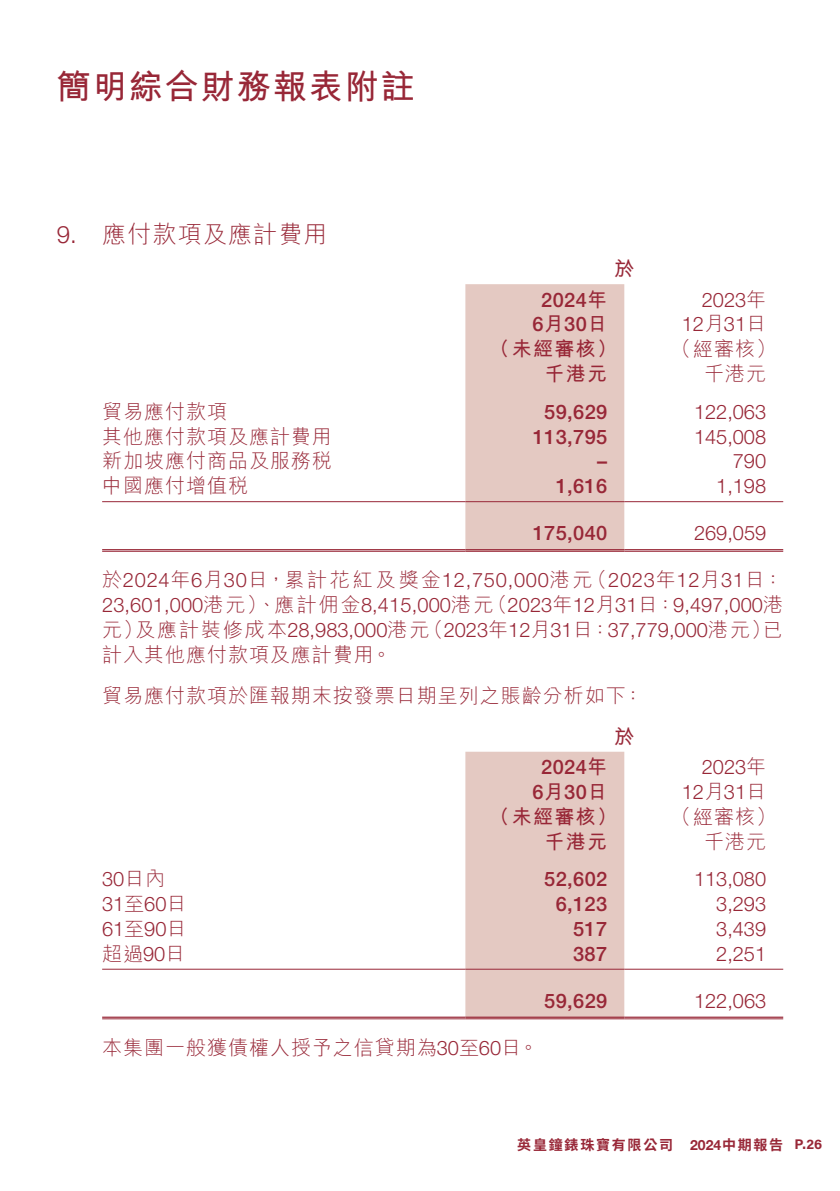
<style>
.page{position:relative;width:840px;height:1191px;background:#fff}
.page>*{position:absolute;margin:0;border:0;box-sizing:border-box;transform-origin:0 0}
.t1{font:700 34px "M Hei HK";letter-spacing:.06em;color:#982737}
.t2{font:300 24px "M Hei HK";letter-spacing:.05em;color:#982737}
.t3{font:300 20px/24.8px "Helvetica Neue LT Std";color:#982737;text-align:right}
.t4{font:300 20px/40.8px "M Hei HK";letter-spacing:.05em;color:#982737}
.t5{font:500 20px/25px "Helvetica Neue LT Std";letter-spacing:.02em;color:#982737;text-align:center}
.t6{font:700 20px "M Hei HK";letter-spacing:.07em;color:#982737}
.t7{font:700 14px "Source Han Sans TC";letter-spacing:.125em;color:#982737}
.s1{font-family:"Helvetica Neue LT Std"}
.s2{font-family:"M Hei HK";font-weight:700}
.s3{font-family:"M Hei HK"}
.s4{font-family:"Helvetica Neue"}
.s5{font-family:"Acumin Variable Concept";font-weight:400}
</style>
<div class="page">
<div style="left:465px;top:284px;width:159px;height:267px;background:#e4c9c2"></div>
<hr style="left:102px;top:501px;width:363px;height:1px;background:#982737">
<hr style="left:465px;top:501px;width:159px;height:1px;background:#982737">
<hr style="left:624px;top:501px;width:158px;height:1px;background:#982737">
<hr style="left:102px;top:549px;width:363px;height:1px;background:#982737">
<hr style="left:102px;top:551px;width:363px;height:1px;background:#982737">
<hr style="left:465px;top:549px;width:159px;height:1px;background:#982737">
<hr style="left:465px;top:551px;width:159px;height:1px;background:#982737">
<hr style="left:624px;top:549px;width:158px;height:1px;background:#982737">
<hr style="left:624px;top:551px;width:158px;height:1px;background:#982737">
<div style="left:465px;top:751px;width:159px;height:267px;background:#e4c9c2"></div>
<hr style="left:102px;top:968px;width:363px;height:1px;background:#982737">
<hr style="left:465px;top:968px;width:159px;height:1px;background:#982737">
<hr style="left:624px;top:968px;width:158px;height:1px;background:#982737">
<hr style="left:102px;top:1016px;width:363px;height:1px;background:#982737">
<hr style="left:102px;top:1018px;width:363px;height:1px;background:#982737">
<hr style="left:465px;top:1016px;width:159px;height:1px;background:#982737">
<hr style="left:465px;top:1018px;width:159px;height:1px;background:#982737">
<hr style="left:624px;top:1016px;width:158px;height:1px;background:#982737">
<hr style="left:624px;top:1018px;width:158px;height:1px;background:#982737">
<h1 class="t1" style="left:57px;top:62px;width:359px">簡明綜合財務報表附註</h1>
<p class="t2" style="left:57px;top:221px;width:272px"><span class="s1">9.</span> 應付款項及應計費用</p>
<p class="t6" style="left:614px;top:254px;width:21px">於</p>
<p class="t5" style="left:532px;top:287px;width:76px">2024<span class="s2">年<br></span>6<span class="s2">月</span>30<span class="s2">日</span></p>
<p class="t3" style="left:681px;top:286px;width:86px">2023<span class="s3">年<br></span>12<span class="s3">月</span>31<span class="s3">日</span></p>
<p class="t6" style="left:489px;top:334px;width:129px">（未經審核）</p>
<p class="t4" style="left:671px;top:328px;width:106px">（經審核）</p>
<p class="t6" style="left:544px;top:359px;width:64px">千港元</p>
<p class="t4" style="left:703px;top:353px;width:63px">千港元</p>
<p class="t4" style="left:102px;top:390px;width:126px">貿易應付款項</p>
<p class="t5" style="left:544px;top:399px;width:64px">59,629</p>
<p class="t3" style="left:693px;top:399px;width:74px">122,063</p>
<p class="t4" style="left:102px;top:415px;width:231px">其他應付款項及應計費用</p>
<p class="t5" style="left:532px;top:424px;width:76px">113,795</p>
<p class="t3" style="left:693px;top:423px;width:74px">145,008</p>
<p class="t4" style="left:102px;top:440px;width:231px">新加坡應付商品及服務稅</p>
<p class="t5" style="left:597px;top:448px;width:11px">–</p>
<p class="t3" style="left:732px;top:448px;width:35px">790</p>
<p class="t4" style="left:102px;top:465px;width:147px">中國應付增值稅</p>
<p class="t5" style="left:555px;top:473px;width:53px">1,616</p>
<p class="t3" style="left:715px;top:473px;width:51px">1,198</p>
<p class="t5" style="left:532px;top:520px;width:76px">175,040</p>
<p class="t3" style="left:693px;top:520px;width:74px">269,059</p>
<p class="t3" style="left:102px;top:567px;width:682px;text-align:justify"><span class="s3">於</span>2024<span class="s3">年</span>6<span class="s3">月</span>30<span class="s3">日，累計花紅及獎金</span>12,750,000<span class="s3">港元（</span>2023<span class="s3">年</span>12<span class="s3">月</span>31<span class="s3">日：</span>23,601,000<span class="s3">港元）、應計佣金</span>8,415,000<span class="s3">港元（</span>2023<span class="s3">年</span>12<span class="s3">月</span>31<span class="s3">日：</span>9,497,000<span class="s3">港元）及應計裝修成本</span>28,983,000<span class="s3">港元（</span>2023<span class="s3">年</span>12<span class="s3">月</span>31<span class="s3">日：</span>37,779,000<span class="s3">港元）已</span></p>
<p class="t4" style="left:102px;top:634px;width:542px">計入其他應付款項及應計費用。<br>貿易應付款項於匯報期末按發票日期呈列之賬齡分析如下：</p>
<p class="t6" style="left:614px;top:721px;width:21px">於</p>
<p class="t5" style="left:532px;top:754px;width:76px">2024<span class="s2">年<br></span>6<span class="s2">月</span>30<span class="s2">日</span></p>
<p class="t3" style="left:681px;top:754px;width:86px">2023<span class="s3">年<br></span>12<span class="s3">月</span>31<span class="s3">日</span></p>
<p class="t6" style="left:489px;top:802px;width:129px">（未經審核）</p>
<p class="t4" style="left:671px;top:796px;width:106px">（經審核）</p>
<p class="t6" style="left:544px;top:827px;width:64px">千港元</p>
<p class="t4" style="left:703px;top:820px;width:63px">千港元</p>
<p class="t3" style="left:102px;top:866px;width:65px">30<span class="s3">日內</span></p>
<p class="t5" style="left:544px;top:866px;width:64px">52,602</p>
<p class="t3" style="left:693px;top:866px;width:74px">113,080</p>
<p class="t3" style="left:102px;top:891px;width:86px">31<span class="s3">至</span>60<span class="s3">日</span></p>
<p class="t5" style="left:555px;top:891px;width:53px">6,123</p>
<p class="t3" style="left:715px;top:891px;width:51px">3,293</p>
<p class="t3" style="left:102px;top:916px;width:86px">61<span class="s3">至</span>90<span class="s3">日</span></p>
<p class="t5" style="left:573px;top:916px;width:36px">517</p>
<p class="t3" style="left:715px;top:916px;width:51px">3,439</p>
<p class="t4" style="left:102px;top:933px;width:85px">超過<span class="s1">90</span>日</p>
<p class="t5" style="left:573px;top:941px;width:36px">387</p>
<p class="t3" style="left:715px;top:941px;width:51px">2,251</p>
<p class="t5" style="left:544px;top:988px;width:64px">59,629</p>
<p class="t3" style="left:693px;top:988px;width:74px">122,063</p>
<p class="t4" style="left:102px;top:1026px;width:438px">本集團一般獲債權人授予之信貸期為<span class="s1">30</span>至<span class="s1">60</span>日。</p>
<p class="t7" style="left:517px;top:1136px;width:306px">英皇鐘錶珠寶有限公司 <span class="s4">2024</span>中期報告 <span class="s5">P.26</span></p>
</div>
